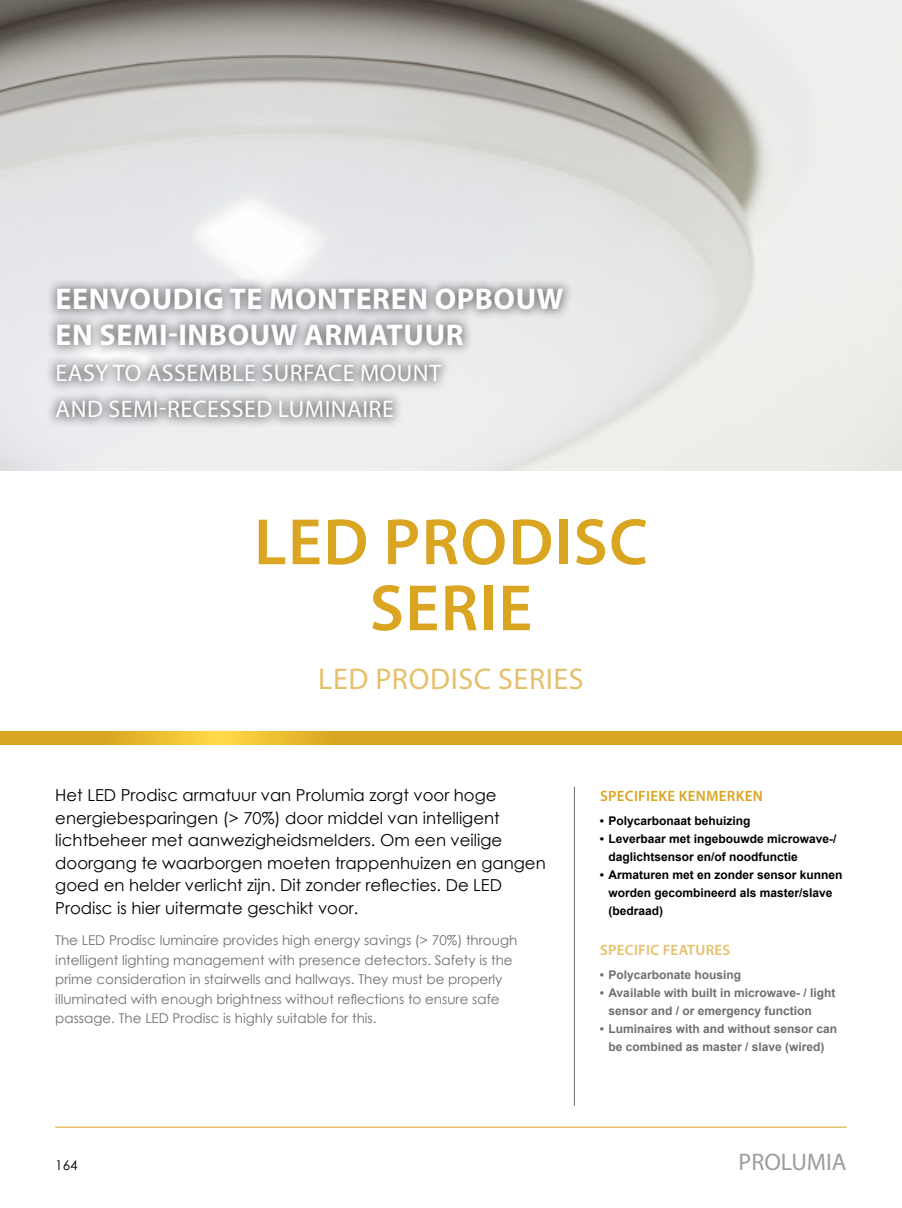
<style>
.page{position:relative;width:902px;height:1208px;background:#fff}
.page>*{position:absolute;margin:0;border:0;box-sizing:border-box;transform-origin:0 0}
.t1{font:600 66px/66px "Myriad Pro";letter-spacing:.02em;color:#daa521;text-align:center}
.t2{font:700 30px/36px "Myriad Pro";letter-spacing:.02em;color:#fff}
.t3{font:30px "Myriad Pro";letter-spacing:.02em;color:#e6c06b}
.t4{font:24px/36px "Myriad Pro";letter-spacing:.02em;color:#fff}
.t5{font:24px "Myriad Pro";color:#9d9d9c}
.t6{font:16.5px/22.5px "Century Gothic";color:#000}
.t7{font:600 15px "Myriad Pro";letter-spacing:.02em;color:#daa521}
.t8{font:600 15px "Myriad Pro";letter-spacing:.02em;color:#e6c06b}
.t9{font:13.5px/19.5px "Century Gothic";color:#706f6f}
.t10{font:13.5px "Century Gothic";color:#000}
.t11{font:700 12px/18px "Arial";color:#000}
.t12{font:700 12px/18px "Arial";color:#706f6f}
</style>
<div class="page">
<img style="left:0;top:0;width:901px;height:470px">
<hr style="left:574px;top:787px;width:1px;height:319px;background:#706f6f">
<hr style="left:55px;top:1126px;width:791px;height:1px;background:#daa521">
<svg style="left:0;top:731px;width:901px;height:13px;background:#deac25"></svg>
<div style="left:45px;top:276px;width:529px;height:153px;background:#000;opacity:.45"></div>
<h2 class="t2" style="left:56px;top:280px;width:509px">EENVOUDIG TE MONTEREN OPBOUW<br>EN SEMI-INBOUW ARMATUUR</h2>
<h3 class="t4" style="left:56px;top:354px;width:387px">EASY TO ASSEMBLE SURFACE MOUNT<br>AND SEMI-RECESSED LUMINAIRE</h3>
<h1 class="t1" style="left:254px;top:507px;width:395px">LED PRODISC<br>SERIE</h1>
<h2 class="t3" style="left:318px;top:660px;width:267px">LED PRODISC SERIES</h2>
<p class="t6" style="left:55px;top:784px;width:492px">Het LED Prodisc armatuur van Prolumia zorgt voor hoge energiebesparingen (&gt; 70%) door middel van intelligent lichtbeheer met aanwezigheidsmelders. Om een veilige doorgang te waarborgen moeten trappenhuizen en gangen goed en helder verlicht zijn. Dit zonder reflecties. De LED Prodisc is hier uitermate geschikt voor.</p>
<p class="t9" style="left:55px;top:930px;width:463px">The LED Prodisc luminaire provides high energy savings (&gt; 70%) through intelligent lighting management with presence detectors. Safety is the prime consideration in stairwells and hallways. They must be properly illuminated with enough brightness without reflections to ensure safe passage. The LED Prodisc is highly suitable for this.</p>
<p class="t7" style="left:600px;top:787px;width:164px">SPECIFIEKE KENMERKEN</p>
<p class="t11" style="left:600px;top:812px;width:152px">• Polycarbonaat behuizing</p>
<p class="t11" style="left:608px;top:830px;width:230px;text-indent:-9px">• Leverbaar met ingebouwde microwave-/ daglichtsensor en/of noodfunctie</p>
<p class="t11" style="left:608px;top:866px;width:236px;text-indent:-9px">• Armaturen met en zonder sensor kunnen worden gecombineerd als master/slave (bedraad)</p>
<p class="t8" style="left:600px;top:940px;width:132px">SPECIFIC FEATURES</p>
<p class="t12" style="left:600px;top:965px;width:143px">• Polycarbonate housing</p>
<p class="t12" style="left:608px;top:983px;width:228px;text-indent:-9px">• Available with built in microwave- / light sensor and / or emergency function</p>
<p class="t12" style="left:600px;top:1019px;width:239px;text-align:center">• Luminaires with and without sensor can be combined as master / slave (wired)</p>
<p class="t10" style="left:55px;top:1155px;width:24px">164</p>
<h3 class="t5" style="left:738px;top:1146px;width:109px">PROLUMIA</h3>
</div>
